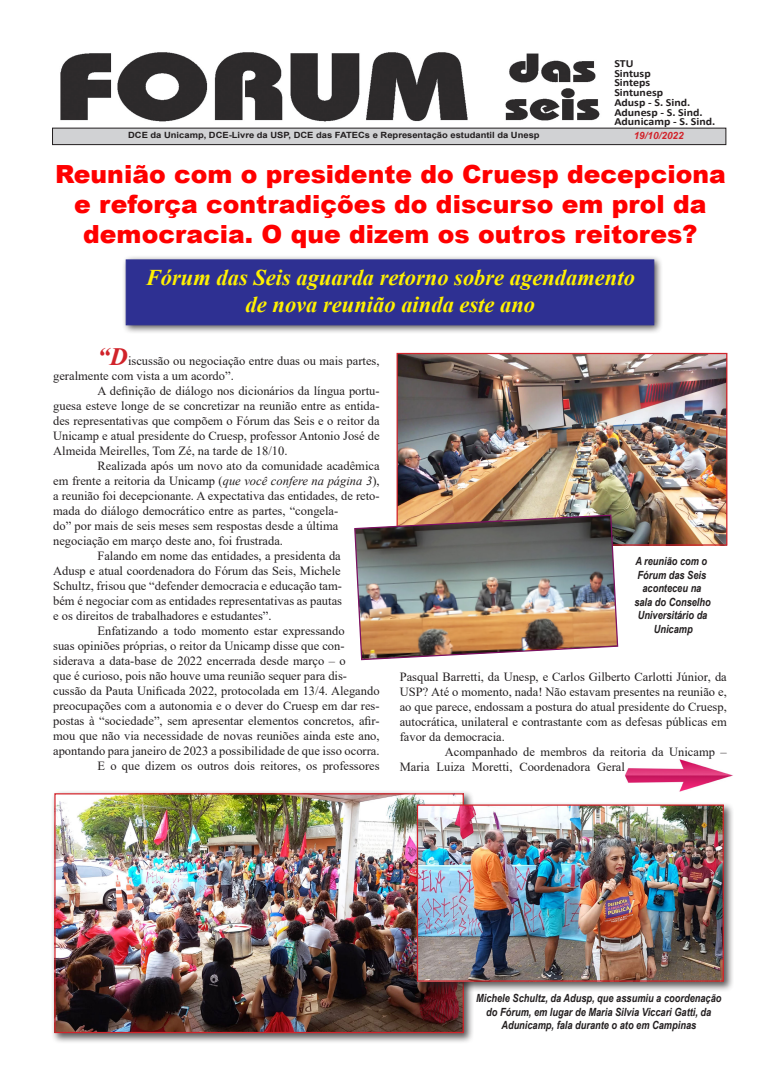
<style>
.page{position:relative;width:780px;height:1088px;background:#fff}
.page>*{position:absolute;margin:0;border:0;box-sizing:border-box;transform-origin:0 0}
.t1{font:900 25px/30px "Arial";color:#f00;text-align:center}
.t2{font:italic 700 22.5px "Times New Roman";color:#fff101}
.t3{font:12.5px/15px "Times New Roman";color:#231f20}
.t4{font:italic 700 11.25px/13.5px "Arial Narrow";color:#231f20;text-align:center}
.t5{font:700 10.88px "Calibri";color:#231f20;scale:1.1 1}
.t6{font:italic 700 10px "Arial";color:#d1232a}
.t7{font:700 8.5px "Arial";color:#231f20;scale:1.1 1}
.s1{font-weight:700;font-style:italic;font-size:25px;color:#d1232a}
.s2{font-style:italic}
</style>
<div class="page">
<div style="left:121px;top:255px;width:542px;height:79px;background:#231f20;opacity:.75"></div>
<div style="left:126px;top:260px;width:528px;height:65px;background:#2e3092"></div>
<img style="left:52px;top:52px;width:554px;height:76px">
<div style="left:52px;top:128px;width:673px;height:17px;background:#d1d2d4"></div>
<div style="left:52px;top:128px;width:674px;height:17px;border:1px solid #231f20"></div>
<img style="left:625px;top:759px;width:108px;height:32px">
<img style="left:398px;top:355px;width:327px;height:189px">
<div style="left:396px;top:353px;width:331px;height:193px;border:1px solid #d1232a"></div>
<div style="left:51px;top:790px;width:423px;height:253px;background:#231f20;opacity:.75"></div>
<img style="left:56px;top:795px;width:406px;height:236px">
<div style="left:54px;top:793px;width:410px;height:240px;border:1px solid #d1232a"></div>
<div style="left:413px;top:801px;width:321px;height:191px;background:#231f20;opacity:.75"></div>
<img style="left:419px;top:806px;width:302px;height:173px">
<div style="left:417px;top:804px;width:306px;height:177px;border:1px solid #d1232a"></div>
<img style="left:354px;top:514px;width:265px;height:147px">
<p class="t5" style="left:614px;top:56px;width:19px">STU</p>
<p class="t5" style="left:614px;top:65px;width:35px">Sintusp</p>
<p class="t5" style="left:614px;top:75px;width:34px">Sinteps</p>
<p class="t5" style="left:614px;top:85px;width:46px">Sintunesp</p>
<p class="t5" style="left:614px;top:94px;width:71px">Adusp - S. Sind.</p>
<p class="t5" style="left:614px;top:104px;width:82px">Adunesp - S. Sind.</p>
<p class="t5" style="left:614px;top:114px;width:93px">Adunicamp - S. Sind.</p>
<p class="t7" style="left:128px;top:129px;width:375px">DCE da Unicamp, DCE-Livre da USP, DCE das FATECs e Representação estudantil da Unesp</p>
<p class="t6" style="left:633px;top:129px;width:52px">19/10/2022</p>
<p class="t1" style="left:55px;top:158px;width:672px">Reunião com o presidente do Cruesp decepciona e reforça contradições do discurso em prol da democracia. O que dizem os outros reitores?</p>
<p class="t2" style="left:146px;top:261px;width:490px">Fórum das Seis aguarda retorno sobre agendamento</p>
<p class="t2" style="left:246px;top:288px;width:291px">de nova reunião ainda este ano</p>
<p class="t3" style="left:53px;top:353px;width:328px;text-indent:44px"><span class="s1">“D</span>iscussão ou negociação entre duas ou mais partes, geralmente com vista a um acordo”.</p>
<p class="t3" style="left:53px;top:383px;width:328px;text-align:justify;text-indent:44px">A definição de diálogo nos dicionários da língua portu&shy;guesa esteve longe de se concretizar na reunião entre as entida&shy;des representativas que compõem o Fórum das Seis e o reitor da Unicamp e atual presidente do Cruesp, professor Antonio José de Almeida Meirelles, Tom Zé, na tarde de 18/10.</p>
<p class="t3" style="left:53px;top:458px;width:328px;text-indent:44px">Realizada após um novo ato da comunidade acadêmica em frente a reitoria da Unicamp (<span class="s2">que você confere na página 3</span>), a reunião foi decepcionante. A expectativa das entidades, de reto&shy;mada do diálogo democrático entre as partes, “congela-<br>do” por mais de seis meses sem respostas desde a última negociação em março deste ano, foi frustrada.</p>
<p class="t3" style="left:53px;top:548px;width:290px;text-align:justify;text-indent:44px">Falando em nome das entidades, a presidenta da Adusp e atual coordenadora do Fórum das Seis, Michele Schultz, frisou que “defender democracia e educação tam&shy;bém é negociar com as entidades representativas as pautas e os direitos de trabalhadores e estudantes”.</p>
<p class="t3" style="left:53px;top:623px;width:328px;text-indent:44px">Enfatizando a todo momento estar expressando<br>suas opiniões próprias, o reitor da Unicamp disse que con&shy;siderava a data-base de 2022 encerrada desde março – o<br>que é curioso, pois não houve uma reunião sequer para dis&shy;cussão da Pauta Unificada 2022, protocolada em 13/4. Alegando preocupações com a autonomia e o dever do Cruesp em dar res&shy;postas à “sociedade”, sem apresentar elementos concretos, afir&shy;mou que não via necessidade de novas reuniões ainda este ano, apontando para janeiro de 2023 a possibilidade de que isso ocorra.</p>
<p class="t3" style="left:97px;top:758px;width:284px">E o que dizem os outros dois reitores, os professores</p>
<p class="t4" style="left:634px;top:554px;width:78px">A reunião com o<br>Fórum das Seis aconteceu na sala do Conselho<br>Universitário da<br>Unicamp</p>
<p class="t3" style="left:400px;top:669px;width:328px;text-align:justify">Pasqual Barretti, da Unesp, e Carlos Gilberto Carlotti Júnior, da USP? Até o momento, nada! Não estavam presentes na reunião e, ao que parece, endossam a postura do atual presidente do Cruesp, autocrática, unilateral e contrastante com as defesas públicas em favor da democracia.</p>
<p class="t3" style="left:400px;top:744px;width:328px;text-indent:45px">Acompanhado de membros da reitoria da Unicamp –<br>Maria Luiza Moretti, Coordenadora Geral</p>
<p class="t4" style="left:476px;top:991px;width:247px">Michele Schultz, da Adusp, que assumiu a coordenação do Fórum, em lugar de Maria Silvia Viccari Gatti, da<br>Adunicamp, fala durante o ato em Campinas</p>
</div>
